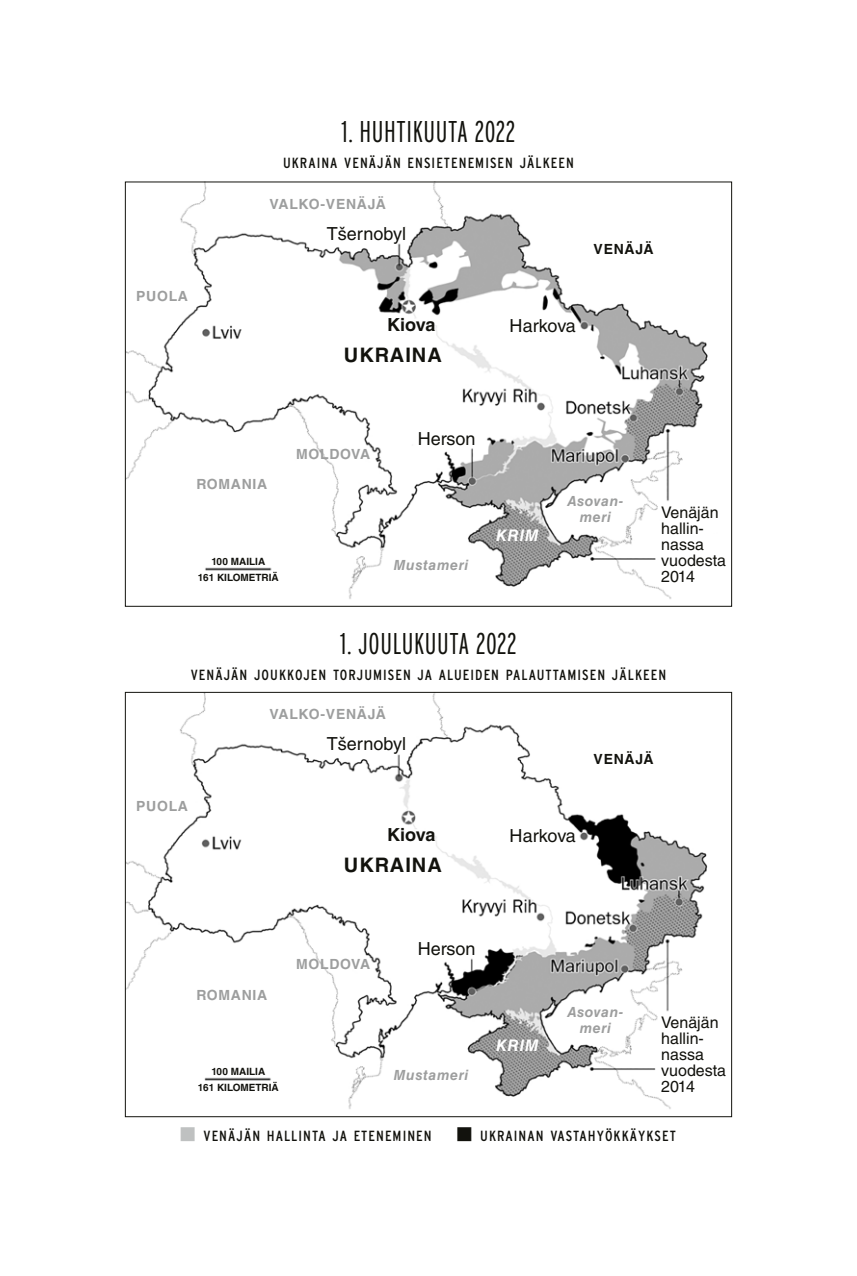
<style>
.page{position:relative;width:857px;height:1276px;background:#fff}
.page>*{position:absolute;margin:0;border:0;box-sizing:border-box;transform-origin:0 0}
.t1{font:300 30px "Interstate Compressed";letter-spacing:.02em;color:#12120d}
.t2{font:700 20px "Helvetica LT Std";letter-spacing:.05em;color:#12120d}
.t3{font:18px "Helvetica LT Std";color:#12120d}
.t4{font:700 18px "Helvetica LT Std";letter-spacing:-.01em;color:#12120d}
.t5{font:16px/16px "Helvetica LT Std";color:#12120d}
.t6{font:italic 700 16px "Helvetica LT Std";letter-spacing:.05em;color:#fff}
.t7{font:14.6px "Interstate Condensed";letter-spacing:.07em;color:#12120d}
.t8{font:700 14px "Helvetica LT Std";letter-spacing:.05em;color:#9d9e9e}
.t9{font:italic 700 14px/16px "Helvetica LT Std";letter-spacing:.05em;color:#9d9e9e;text-align:center}
.t10{font:700 14px "Helvetica LT Std";letter-spacing:.05em;color:#12120d}
.t11{font:700 10px/16px "Helvetica LT Std";color:#12120d;text-align:center}
.s1{color:#bfc1c1}
</style>
<div class="page">
<img style="left:127px;top:183px;width:581px;height:416px">
<img style="left:127px;top:694px;width:581px;height:415px">
<h1 class="t1" style="left:341px;top:114px;width:175px">1. HUHTIKUUTA 2022</h1>
<p class="t7" style="left:283px;top:154px;width:292px">UKRAINA VENÄJÄN ENSIETENEMISEN JÄLKEEN</p>
<p class="t8" style="left:136px;top:287px;width:53px">PUOLA</p>
<p class="t8" style="left:269px;top:195px;width:118px">VALKO-VENÄJÄ</p>
<p class="t3" style="left:327px;top:223px;width:81px">Tšernobyl</p>
<p class="t4" style="left:387px;top:313px;width:50px">Kiova</p>
<h2 class="t2" style="left:344px;top:343px;width:99px">UKRAINA</h2>
<p class="t10" style="left:593px;top:240px;width:62px">VENÄJÄ</p>
<p class="t3" style="left:509px;top:315px;width:68px">Harkova</p>
<p class="t8" style="left:196px;top:476px;width:72px">ROMANIA</p>
<p class="t8" style="left:296px;top:445px;width:75px">MOLDOVA</p>
<p class="t11" style="left:198px;top:553px;width:82px">100 MAILIA<br>161 KILOMETRIÄ</p>
<p class="t3" style="left:417px;top:428px;width:59px">Herson</p>
<p class="t9" style="left:393px;top:556px;width:76px">Mustameri</p>
<p class="t6" style="left:495px;top:525px;width:44px">KRIM</p>
<p class="t9" style="left:566px;top:493px;width:58px">Asovan&shy;meri</p>
<p class="t5" style="left:660px;top:504px;width:66px">Venäjän hallin&shy;nassa vuodesta<br>2014</p>
<h1 class="t1" style="left:340px;top:626px;width:178px">1. JOULUKUUTA 2022</h1>
<p class="t7" style="left:191px;top:666px;width:476px">VENÄJÄN JOUKKOJEN TORJUMISEN JA ALUEIDEN PALAUTTAMISEN JÄLKEEN</p>
<p class="t8" style="left:136px;top:798px;width:53px">PUOLA</p>
<p class="t8" style="left:269px;top:705px;width:118px">VALKO-VENÄJÄ</p>
<p class="t3" style="left:327px;top:733px;width:81px">Tšernobyl</p>
<p class="t4" style="left:387px;top:823px;width:50px">Kiova</p>
<h2 class="t2" style="left:344px;top:853px;width:99px">UKRAINA</h2>
<p class="t8" style="left:196px;top:986px;width:72px">ROMANIA</p>
<p class="t8" style="left:296px;top:955px;width:75px">MOLDOVA</p>
<p class="t3" style="left:417px;top:938px;width:59px">Herson</p>
<p class="t10" style="left:593px;top:751px;width:62px">VENÄJÄ</p>
<p class="t3" style="left:509px;top:825px;width:68px">Harkova</p>
<p class="t9" style="left:566px;top:1003px;width:58px">Asovan&shy;meri</p>
<p class="t5" style="left:660px;top:1014px;width:66px">Venäjän hallin&shy;nassa vuodesta<br>2014</p>
<p class="t6" style="left:495px;top:1035px;width:44px">KRIM</p>
<p class="t11" style="left:198px;top:1063px;width:82px">100 MAILIA<br>161 KILOMETRIÄ</p>
<p class="t7" style="left:179px;top:1128px;width:498px"><span class="s1">■</span> VENÄJÄN HALLINTA JA ETENEMINEN ■ UKRAINAN VASTAHYÖKKÄYKSET</p>
<p class="t9" style="left:393px;top:1067px;width:76px">Mustameri</p>
</div>
